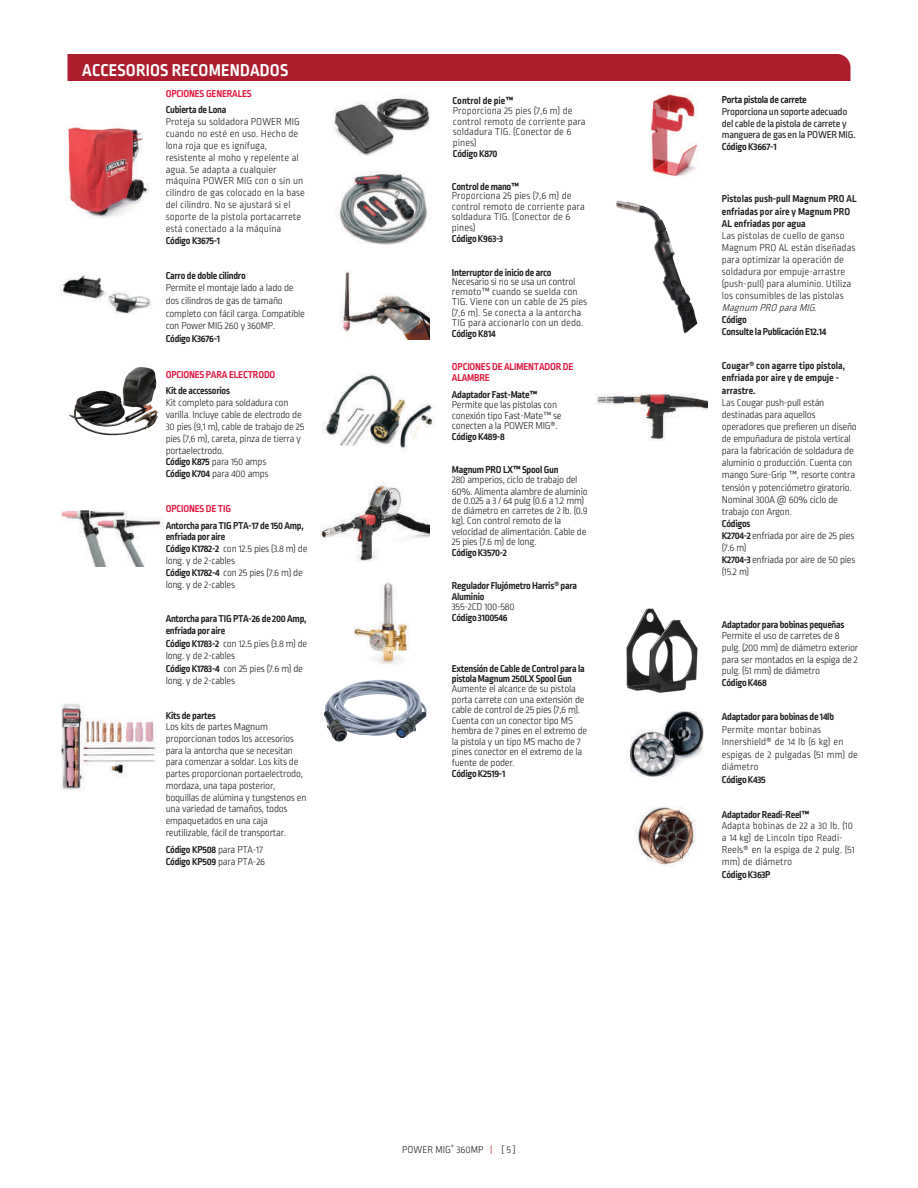
<style>
.page{position:relative;width:918px;height:1188px;background:#fff}
.page>*{position:absolute;margin:0;border:0;box-sizing:border-box;transform-origin:0 0}
.t1{font:700 18px "Ropa Sans Pro";letter-spacing:.01em;color:#fff}
.t2{font:300 10.5px/11.7px "Ropa Sans Pro";letter-spacing:-.025em;color:#231f20}
.t3{font:300 10.5px/11.9px "Ropa Sans Pro";color:#231f20}
.t4{font:700 10.5px/11.9px "Ropa Sans Pro";letter-spacing:-.025em;color:#231f20}
.t5{font:700 10.5px/12px "Ropa Sans Pro";color:#231f20}
.t6{font:10.5px/11.9px "Ropa Sans Pro";letter-spacing:-.025em;color:#231f20}
.t7{font:700 10.5px/10.5px "Ropa Sans Pro";letter-spacing:-.015em;color:#e3173e}
.t8{font:italic 300 10.5px "Ropa Sans Pro";color:#231f20}
.s1{font-weight:700}
.s2{font-weight:300}
.s3{color:#ac1e2d}
</style>
<div class="page">
<div style="left:68px;top:54px;width:782px;height:27px;background:#ac1e2d"></div>
<img style="left:626px;top:608px;width:72px;height:85px">
<img style="left:650px;top:94px;width:49px;height:83px">
<img style="left:320px;top:483px;width:109px;height:79px">
<img style="left:354px;top:582px;width:55px;height:83px">
<img style="left:323px;top:680px;width:104px;height:62px">
<img style="left:322px;top:374px;width:113px;height:77px">
<img style="left:339px;top:270px;width:91px;height:69px">
<img style="left:338px;top:171px;width:92px;height:74px">
<img style="left:61px;top:510px;width:103px;height:57px">
<img style="left:333px;top:95px;width:97px;height:61px">
<img style="left:61px;top:703px;width:96px;height:88px">
<img style="left:69px;top:367px;width:89px;height:68px">
<img style="left:67px;top:126px;width:82px;height:93px">
<img style="left:59px;top:272px;width:92px;height:43px">
<img style="left:595px;top:393px;width:113px;height:48px">
<img style="left:616px;top:201px;width:81px;height:133px">
<img style="left:630px;top:712px;width:74px;height:65px">
<img style="left:635px;top:807px;width:61px;height:59px">
<h1 class="t1" style="left:82px;top:60px;width:208px">ACCESORIOS RECOMENDADOS</h1>
<p class="t7" style="left:166px;top:88px;width:88px">OPCIONES GENERALES</p>
<p class="t4" style="left:166px;top:104px;width:62px">Cubierta de Lona</p>
<p class="t3" style="left:166px;top:116px;width:141px">Proteja su soldadora POWER MIG cuando no esté en uso. Hecho de lona roja que es ignífuga, resistente al moho y repelente al agua. Se adapta a cualquier máquina POWER MIG con o sin un cilindro de gas colocado en la base del cilindro. No se ajustará si el soporte de la pistola portacarrete está conectado a la máquina</p>
<p class="t4" style="left:166px;top:235px;width:56px">Código K3675-1</p>
<p class="t4" style="left:166px;top:270px;width:82px">Carro de doble cilindro</p>
<p class="t2" style="left:166px;top:282px;width:141px;line-height:12.8px">Permite el montaje lado a lado de dos cilindros de gas de tamaño completo con fácil carga. Compatible con Power MIG 260 y 360MP.</p>
<p class="t4" style="left:166px;top:333px;width:56px">Código K3676-1</p>
<p class="t7" style="left:166px;top:369px;width:111px">OPCIONES PARA ELECTRODO</p>
<p class="t4" style="left:166px;top:385px;width:66px">Kit de accessorios</p>
<p class="t2" style="left:166px;top:397px;width:140px">Kit completo para soldadura con varilla. Incluye cable de electrodo de<br>30 pies (9,1 m), cable de trabajo de 25 pies (7,6 m), careta, pinza de tierra y portaelectrodo.<br><span class="s1">Código K875</span> para 150 amps<br><span class="s1">Código K704</span> para 400 amps</p>
<p class="t7" style="left:166px;top:504px;width:67px">OPCIONES DE TIG</p>
<p class="t4" style="left:166px;top:520px;width:143px">Antorcha para TIG PTA-17 de 150 Amp, enfriada por aire<br>Código K1782-2 <span class="s2">con 12.5 pies (3.8 m) de long. y de 2-cables<br></span>Código K1782-4 <span class="s2">con 25 pies (7.6 m) de long. y de 2-cables</span></p>
<p class="t4" style="left:166px;top:613px;width:143px;line-height:12.5px">Antorcha para TIG PTA-26 de 200 Amp, enfriada por aire<br>Código K1783-2 <span class="s2">con 12.5 pies (3.8 m) de long. y de 2-cables<br></span>Código K1783-4 <span class="s2">con 25 pies (7.6 m) de long. y de 2-cables</span></p>
<p class="t4" style="left:166px;top:710px;width:52px">Kits de partes</p>
<p class="t2" style="left:166px;top:722px;width:142px">Los kits de partes Magnum proporcionan todos los accesorios para la antorcha que se necesitan para comenzar a soldar. Los kits de partes proporcionan portaelectrodo, mordaza, una tapa posterior, boquillas de alúmina y tungstenos en una variedad de tamaños, todos empaquetados en una caja reutilizable, fácil de transportar.</p>
<p class="t4" style="left:166px;top:844px;width:101px">Código KP508 <span class="s2">para PTA-17<br></span>Código KP509 <span class="s2">para PTA-26</span></p>
<p class="t5" style="left:452px;top:95px;width:62px">Control de pie™</p>
<p class="t3" style="left:453px;top:106px;width:134px;line-height:10.5px">Proporciona 25 pies (7,6 m) de control remoto de corriente para soldadura TIG. (Conector de 6 pines)</p>
<p class="t4" style="left:453px;top:148px;width:46px">Código K870</p>
<p class="t4" style="left:452px;top:181px;width:69px">Control de mano™</p>
<p class="t3" style="left:452px;top:192px;width:134px;line-height:10.4px">Proporciona 25 pies (7,6 m) de control remoto de corriente para soldadura TIG. (Conector de 6 pines)</p>
<p class="t4" style="left:452px;top:233px;width:53px">Código K963-3</p>
<p class="t4" style="left:452px;top:267px;width:101px">Interruptor de inicio de arco</p>
<p class="t3" style="left:452px;top:277px;width:137px;line-height:10.2px">Necesario si no se usa un control remoto™ cuando se suelda con<br>TIG. Viene con un cable de 25 pies (7,6 m). Se conecta a la antorcha<br>TIG para accionarlo con un dedo.</p>
<p class="t4" style="left:452px;top:328px;width:45px">Código K814</p>
<p class="t7" style="left:452px;top:362px;width:123px">OPCIONES DE ALIMENTADOR DE<br>ALAMBRE</p>
<p class="t4" style="left:452px;top:389px;width:87px">Adaptador Fast-Mate™</p>
<p class="t2" style="left:452px;top:400px;width:111px;line-height:10.5px">Permite que las pistolas con conexión tipo Fast-Mate™ se conecten a la POWER MIG®.</p>
<p class="t4" style="left:452px;top:431px;width:54px">Código K489-8</p>
<p class="t4" style="left:452px;top:464px;width:108px">Magnum PRO LX™ Spool Gun</p>
<p class="t2" style="left:452px;top:474px;width:137px">280 amperios, ciclo de trabajo del<br>60%. Alimenta alambre de aluminio</p>
<p class="t2" style="left:452px;top:496px;width:137px;line-height:10.4px">de 0.025 a 3 / 64 pulg (0.6 a 1.2 mm) de diámetro en carretes de 2 lb. (0.9 kg). Con control remoto de la velocidad de alimentación. Cable de<br>25 pies (7.6 m) de long.</p>
<p class="t4" style="left:452px;top:547px;width:57px">Código K3570-2</p>
<p class="t4" style="left:452px;top:581px;width:127px;line-height:10.5px">Regulador Flujómetro Harris® para<br>Aluminio</p>
<p class="t2" style="left:452px;top:601px;width:64px">355-2CD 100-580</p>
<p class="t4" style="left:452px;top:612px;width:57px">Código 3100546</p>
<p class="t4" style="left:452px;top:664px;width:134px;line-height:10.5px">Extensión de Cable de Control para la pistola Magnum 250LX Spool Gun</p>
<p class="t2" style="left:452px;top:684px;width:137px;line-height:10.5px">Aumente el alcance de su pistola porta carrete con una extensión de cable de control de 25 pies (7,6 m).<br>Cuenta con un conector tipo MS hembra de 7 pines en el extremo de la pistola y un tipo MS macho de 7 pines conector en el extremo de la fuente de poder.</p>
<p class="t4" style="left:452px;top:768px;width:55px">Código K2519-1</p>
<p class="t3" style="left:402px;top:1144px;width:115px">POWER MIG<sup>®</sup> 360MP <span class="s3">|</span> [ 5 ]</p>
<p class="t4" style="left:722px;top:94px;width:87px">Porta pistola de carrete</p>
<p class="t6" style="left:722px;top:106px;width:135px">Proporciona un soporte adecuado del cable de la pistola de carrete y manguera de gas en la POWER MIG.</p>
<p class="t4" style="left:722px;top:142px;width:56px">Código K3667-1</p>
<p class="t5" style="left:722px;top:194px;width:136px">Pistolas push-pull Magnum PRO AL enfriadas por aire y Magnum PRO<br>AL enfriadas por agua</p>
<p class="t3" style="left:722px;top:230px;width:135px">Las pistolas de cuello de ganso<br>Magnum PRO AL están diseñadas para optimizar la operación de soldadura por empuje-arrastre (push-pull) para aluminio. Utiliza los consumibles de las pistolas</p>
<p class="t8" style="left:722px;top:302px;width:100px">Magnum PROparaMIG.</p>
<p class="t4" style="left:722px;top:314px;width:106px">Código<br>Consulte la Publicación E12.14</p>
<p class="t5" style="left:722px;top:360px;width:125px">Cougar® con agarre tipo pistola, enfriada por aire y de empuje - arrastre.</p>
<p class="t2" style="left:722px;top:397px;width:137px;line-height:12.1px">Las Cougar push-pull están destinadas para aquellos operadores que prefieren un diseño de empuñadura de pistola vertical para la fabricación de soldadura de aluminio o producción. Cuenta con mango Sure-Grip ™, resorte contra tensión y potenciómetro giratorio.<br>Nominal 300A @ 60% ciclo de trabajo con Argon.</p>
<p class="t2" style="left:722px;top:518px;width:135px;line-height:12.1px"><span class="s1">Códigos<br>K2704-2</span> enfriada por aire de 25 pies (7.6 m)<br><span class="s1">K2704-3</span> enfriada por aire de 50 pies (15.2 m)</p>
<p class="t4" style="left:722px;top:619px;width:124px">Adaptador para bobinas pequeñas</p>
<p class="t2" style="left:722px;top:631px;width:138px">Permite el uso de carretes de 8 pulg. (200 mm) de diámetro exterior para ser montados en la espiga de 2 pulg. (51 mm) de diámetro</p>
<p class="t4" style="left:722px;top:677px;width:46px">Código K468</p>
<p class="t4" style="left:722px;top:712px;width:114px">Adaptador para bobinas de 14lb</p>
<p class="t3" style="left:722px;top:724px;width:138px;line-height:12.5px">Permite montar bobinas<br>Innershield® de 14 lb (6 kg) en espigas de 2 pulgadas (51 mm) de diámetro</p>
<p class="t4" style="left:722px;top:774px;width:45px">Código K435</p>
<p class="t4" style="left:722px;top:809px;width:89px">Adaptador Readi-Reel™</p>
<p class="t3" style="left:722px;top:821px;width:134px">Adapta bobinas de 22 a 30 lb. (10 a 14 kg) de Lincoln tipo Readi-<br>Reels® en la espiga de 2 pulg. (51 mm) de diámetro</p>
<p class="t4" style="left:722px;top:869px;width:50px">Código K363P</p>
</div>
